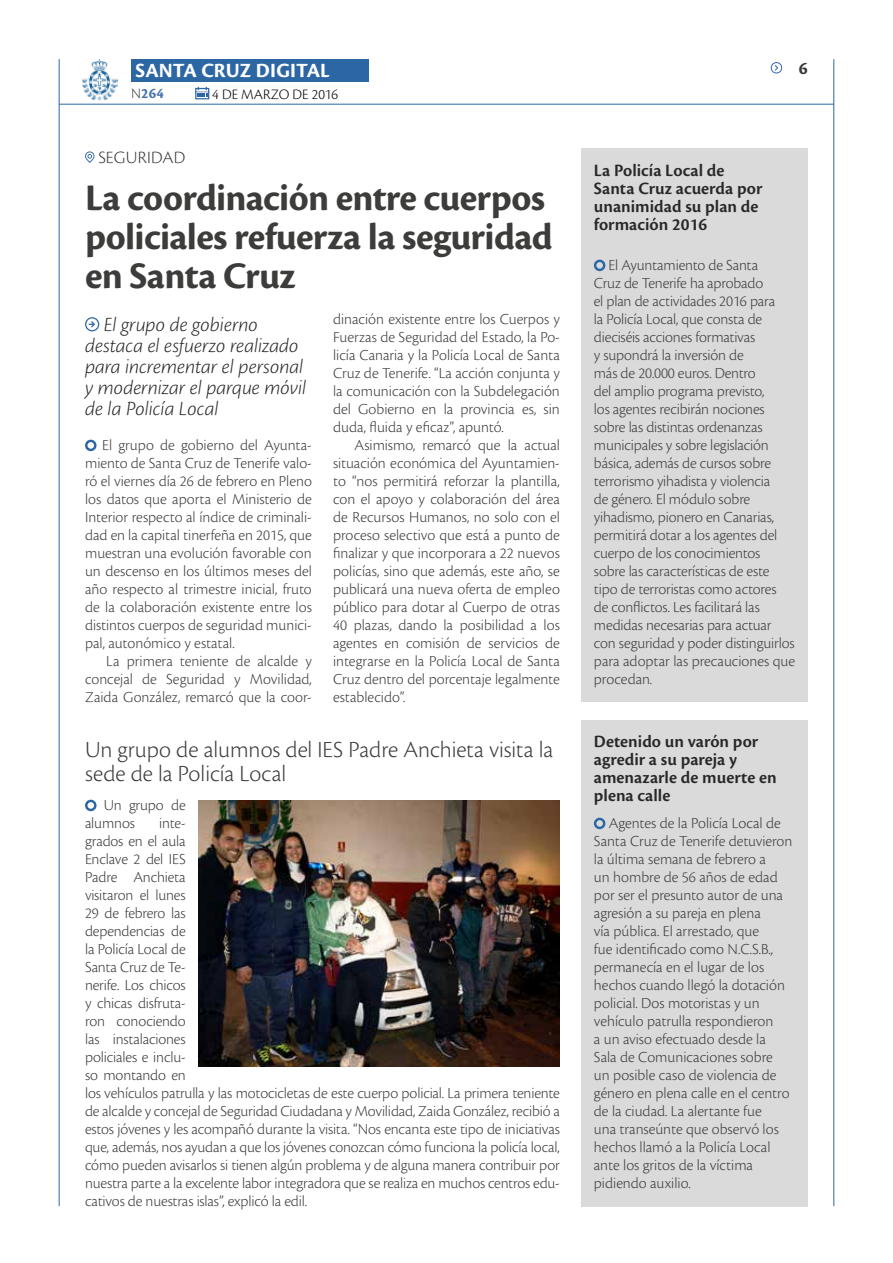
<style>
.page{position:relative;width:893px;height:1263px;background:#fff}
.page>*{position:absolute;margin:0;border:0;box-sizing:border-box;transform-origin:0 0}
.t1{font:700 39px/39px "Cronos Pro";letter-spacing:-.015em;color:#3c3c3b}
.t2{font:300 24px/24px "Cronos Pro";color:#3c3c3b}
.t3{font:italic 300 21px/21px "Cronos Pro";letter-spacing:-.005em;color:#282827}
.t4{font:700 21px "Cronos Pro";letter-spacing:.005em;color:#fff}
.t5{font:600 18px/18px "Cronos Pro";color:#282827}
.t6{font:300 18px "Cronos Pro";letter-spacing:.01em;color:#3c3c3b}
.t7{font:700 18px "Cronos Pro";color:#3c3c3b}
.t8{font:300 15.9px/18px "Cronos Pro";letter-spacing:-.01em;color:#3c3c3b;text-align:justify}
.t9{font:300 15px "Cronos Pro";color:#000}
.t10{font:700 15px "Cronos Pro";color:#4672ac}
.s1{font-weight:300;color:#3c3c3b}
</style>
<div class="page">
<hr style="left:59px;top:104px;width:775px;height:1px;background:#2c66a3">
<div style="left:131px;top:59px;width:238px;height:23px;background:#2c66a3"></div>
<svg style="left:195px;top:87px;width:14px;height:12px"></svg>
<img style="left:82px;top:59px;width:36px;height:42px">
<hr style="left:59px;top:59px;width:1px;height:1147px;background:#2c66a3">
<hr style="left:833px;top:59px;width:1px;height:1147px;background:#2c66a3">
<svg style="left:771px;top:62px;width:12px;height:11px"></svg>
<svg style="left:85px;top:439px;width:12px;height:13px"></svg>
<svg style="left:85px;top:799px;width:12px;height:13px"></svg>
<svg style="left:85px;top:317px;width:14px;height:14px"></svg>
<svg style="left:85px;top:151px;width:9px;height:12px"></svg>
<div style="left:581px;top:149px;width:227px;height:553px;background:#dadada"></div>
<svg style="left:593px;top:259px;width:13px;height:13px"></svg>
<div style="left:581px;top:720px;width:227px;height:486px;background:#dadada"></div>
<svg style="left:593px;top:817px;width:13px;height:13px"></svg>
<img style="left:198px;top:800px;width:362px;height:266px">
<h3 class="t4" style="left:136px;top:59px;width:196px">SANTA CRUZ DIGITAL</h3>
<p class="t10" style="left:131px;top:85px;width:34px"><span class="s1">N</span>264</p>
<p class="t9" style="left:212px;top:86px;width:127px">4 DE MARZO DE 2016</p>
<p class="t6" style="left:98px;top:147px;width:88px">SEGURIDAD</p>
<h1 class="t1" style="left:85px;top:179px;width:469px">La coordinación entre cuerpos policiales refuerza la seguridad en Santa Cruz</h1>
<p class="t8" style="left:333px;top:310px;width:228px">dinación existente entre los Cuerpos y Fuerzas de Seguridad del Estado, la Po&shy;licía Canaria y la Policía Local de Santa Cruz de Tenerife. “La acción conjunta y la comunicación con la Subdelegación del Gobierno en la provincia es, sin duda, fluida y eficaz”, apuntó.</p>
<p class="t8" style="left:333px;top:436px;width:228px;text-indent:21px">Asimismo, remarcó que la actual situación económica del Ayuntamien&shy;to “nos permitirá reforzar la plantilla, con el apoyo y colaboración del área de Recursos Humanos, no solo con el proceso selectivo que está a punto de finalizar y que incorporara a 22 nuevos policías, sino que además, este año, se publicará una nueva oferta de empleo público para dotar al Cuerpo de otras 40 plazas, dando la posibilidad a los agentes en comisión de servicios de integrarse en la Policía Local de Santa Cruz dentro del porcentaje legalmente establecido”.</p>
<h3 class="t3" style="left:85px;top:314px;width:223px;text-indent:19px">El grupo de gobierno destaca el esfuerzo realizado para incrementar el personal y modernizar el parque móvil de la Policía Local</h3>
<p class="t8" style="left:85px;top:436px;width:228px;text-indent:17px">El grupo de gobierno del Ayunta&shy;miento de Santa Cruz de Tenerife valo&shy;ró el viernes día 26 de febrero en Pleno los datos que aporta el Ministerio de Interior respecto al índice de criminali&shy;dad en la capital tinerfeña en 2015, que muestran una evolución favorable con un descenso en los últimos meses del año respecto al trimestre inicial, fruto de la colaboración existente entre los distintos cuerpos de seguridad munici&shy;pal, autonómico y estatal.</p>
<p class="t8" style="left:85px;top:652px;width:228px;text-indent:21px">La primera teniente de alcalde y concejal de Seguridad y Movilidad, Zaida González, remarcó que la coor-</p>
<h2 class="t2" style="left:85px;top:737px;width:470px">Un grupo de alumnos del IES Padre Anchieta visita la sede de la Policía Local</h2>
<p class="t8" style="left:85px;top:796px;width:102px;text-indent:19px">Un grupo de alumnos</p>
<p class="t8" style="left:85px;top:814px;width:476px;text-align:left;text-indent:74px">inte-<br>grados en el aula<br>Enclave 2 del IES<br>Padre Anchieta<br>visitaron el lunes<br>29 de febrero las<br>dependencias de<br>la Policía Local de<br>Santa Cruz de Te-<br>nerife. Los chicos<br>y chicas disfruta-<br>ron conociendo<br>las instalaciones<br>policiales e inclu-<br>so montando en<br>los vehículos patrulla y las motocicletas de este cuerpo policial. La primera teniente de alcalde y concejal de Seguridad Ciudadana y Movilidad, Zaida González, recibió a estos jóvenes y les acompañó durante la visita. “Nos encanta este tipo de iniciativas que, además, nos ayudan a que los jóvenes conozcan cómo funciona la policía local, cómo pueden avisarlos si tienen algún problema y de alguna manera contribuir por nuestra parte a la excelente labor integradora que se realiza en muchos centros edu&shy;cativos de nuestras islas”, explicó la edil.</p>
<p class="t7" style="left:799px;top:58px;width:10px">6</p>
<p class="t5" style="left:594px;top:161px;width:170px">La Policía Local de<br>Santa Cruz acuerda por unanimidad su plan de formación 2016</p>
<p class="t8" style="left:594px;top:256px;width:203px;text-align:left;text-indent:15px">El Ayuntamiento de Santa<br>Cruz de Tenerife ha aprobado<br>el plan de actividades 2016 para<br>la Policía Local, que consta de dieciséis acciones formativas<br>y supondrá la inversión de<br>más de 20.000 euros. Dentro<br>del amplio programa previsto,<br>los agentes recibirán nociones sobre las distintas ordenanzas municipales y sobre legislación básica, además de cursos sobre terrorismo yihadista y violencia<br>de género. El módulo sobre yihadismo, pionero en Canarias, permitirá dotar a los agentes del cuerpo de los conocimientos sobre las características de este tipo de terroristas como actores de conflictos. Les facilitará las medidas necesarias para actuar con seguridad y poder distinguirlos para adoptar las precauciones que procedan.</p>
<p class="t5" style="left:594px;top:732px;width:184px">Detenido un varón por agredir a su pareja y amenazarle de muerte en plena calle</p>
<p class="t8" style="left:594px;top:814px;width:200px;text-align:left;text-indent:15px">Agentes de la Policía Local de<br>Santa Cruz de Tenerife detuvieron la última semana de febrero a<br>un hombre de 56 años de edad por ser el presunto autor de una agresión a su pareja en plena<br>vía pública. El arrestado, que<br>fue identificado como N.C.S.B., permanecía en el lugar de los hechos cuando llegó la dotación policial. Dos motoristas y un vehículo patrulla respondieron<br>a un aviso efectuado desde la<br>Sala de Comunicaciones sobre un posible caso de violencia de género en plena calle en el centro de la ciudad. La alertante fue<br>una transeúnte que observó los hechos llamó a la Policía Local ante los gritos de la víctima pidiendo auxilio.</p>
</div>
